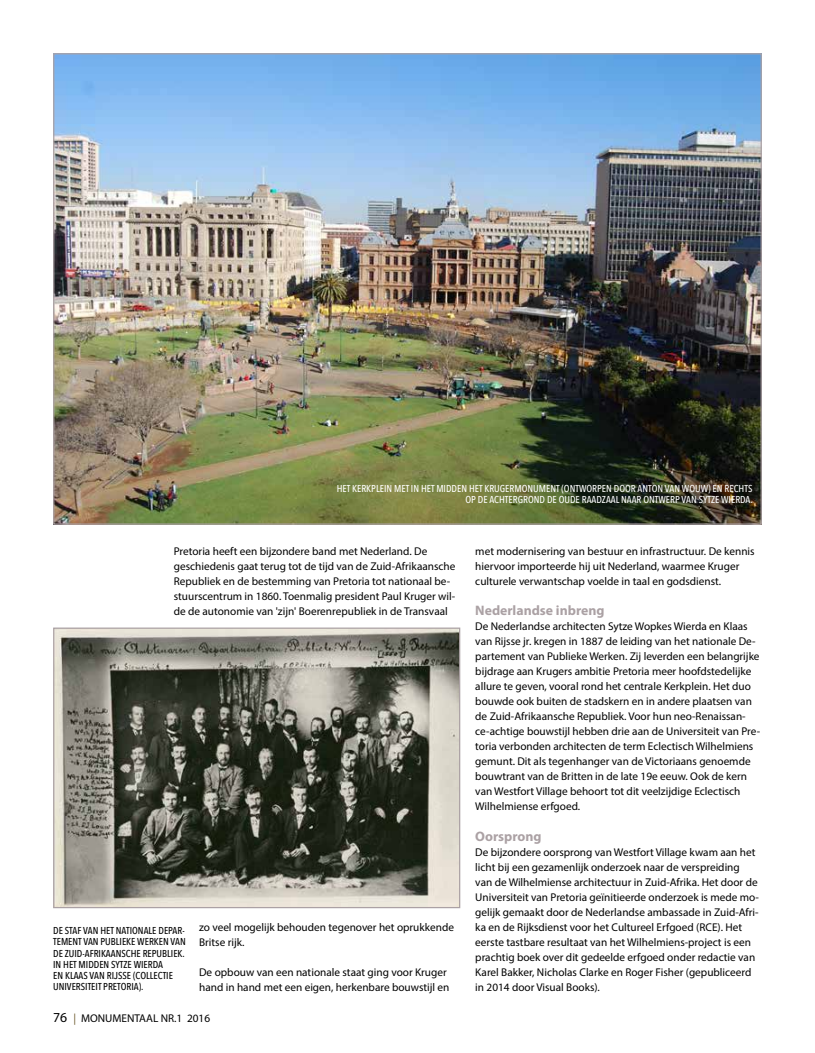
<style>
.page{position:relative;width:815px;height:1053px;background:#fff}
.page>*{position:absolute;margin:0;border:0;box-sizing:border-box;transform-origin:0 0}
.t1{font:700 13.75px "Myriad Pro";color:#aba1a4}
.t2{font:11.25px/15px "Myriad Pro";color:#000}
.t3{font:500 10px/11.2px "Avenir Next Condensed";color:#000}
.t4{font:500 10px/11.2px "Avenir Next Condensed";color:#fff;text-align:right}
.s1{font-size:13.75px}
.s2{color:#6e5a2e}
</style>
<div class="page">
<img style="left:55px;top:55px;width:705px;height:467px">
<img style="left:55px;top:629px;width:403px;height:277px">
<div style="left:53px;top:627px;width:407px;height:281px;border:1px solid #aba1a4"></div>
<p class="t4" style="left:337px;top:483px;width:417px">HET KERKPLEIN MET IN HET MIDDEN HET KRUGERMONUMENT (ONTWORPEN DOOR ANTON VAN WOUW) EN RECHTS<br>OP DE ACHTERGROND DE OUDE RAADZAAL NAAR ONTWERP VAN SYTZE WIERDA.</p>
<p class="t2" style="left:174px;top:544px;width:283px">Pretoria heeft een bijzondere band met Nederland. De geschiedenis gaat terug tot de tijd van de Zuid-Afrikaansche Republiek en de bestemming van Pretoria tot nationaal be&shy;stuurscentrum in 1860. Toenmalig president Paul Kruger wil&shy;de de autonomie van 'zijn' Boerenrepubliek in de Transvaal</p>
<p class="t3" style="left:53px;top:924px;width:134px">DE STAF VAN HET NATIONALE DEPAR-<br>TEMENT VAN PUBLIEKE WERKEN VAN<br>DE ZUID-AFRIKAANSCHE REPUBLIEK.<br>IN HET MIDDEN SYTZE WIERDA<br>EN KLAAS VAN RIJSSE (COLLECTIE<br>UNIVERSITEIT PRETORIA).</p>
<p class="t2" style="left:199px;top:919px;width:256px">zo veel mogelijk behouden tegenover het oprukkende<br>Britse rijk.</p>
<p class="t2" style="left:199px;top:964px;width:252px">De opbouw van een nationale staat ging voor Kruger hand in hand met een eigen, herkenbare bouwstijl en</p>
<p class="t2" style="left:53px;top:1010px;width:159px"><span class="s1">76</span> <span class="s2">|</span> MONUMENTAAL NR.1 2016</p>
<p class="t2" style="left:475px;top:544px;width:281px">met modernisering van bestuur en infrastructuur. De kennis hiervoor importeerde hij uit Nederland, waarmee Kruger culturele verwantschap voelde in taal en godsdienst.</p>
<p class="t1" style="left:475px;top:601px;width:131px">Nederlandse inbreng</p>
<p class="t2" style="left:475px;top:619px;width:286px">De Nederlandse architecten Sytze Wopkes Wierda en Klaas van Rijsse jr. kregen in 1887 de leiding van het nationale De&shy;partement van Publieke Werken. Zij leverden een belangrijke bijdrage aan Krugers ambitie Pretoria meer hoofdstedelijke allure te geven, vooral rond het centrale Kerkplein. Het duo bouwde ook buiten de stadskern en in andere plaatsen van de Zuid-Afrikaansche Republiek. Voor hun neo-Renaissan&shy;ce-achtige bouwstijl hebben drie aan de Universiteit van Pre&shy;toria verbonden architecten de term Eclectisch Wilhelmiens gemunt. Dit als tegenhanger van de Victoriaans genoemde bouwtrant van de Britten in de late 19e eeuw. Ook de kern van Westfort Village behoort tot dit veelzijdige Eclectisch Wilhelmiense erfgoed.</p>
<p class="t1" style="left:475px;top:826px;width:68px">Oorsprong</p>
<p class="t2" style="left:475px;top:844px;width:285px">De bijzondere oorsprong van Westfort Village kwam aan het licht bij een gezamenlijk onderzoek naar de verspreiding van de Wilhelmiense architectuur in Zuid-Afrika. Het door de Universiteit van Pretoria geïnitieerde onderzoek is mede mo&shy;gelijk gemaakt door de Nederlandse ambassade in Zuid-Afri&shy;ka en de Rijksdienst voor het Cultureel Erfgoed (RCE). Het eerste tastbare resultaat van het Wilhelmiens-project is een prachtig boek over dit gedeelde erfgoed onder redactie van Karel Bakker, Nicholas Clarke en Roger Fisher (gepubliceerd in 2014 door Visual Books).</p>
</div>
